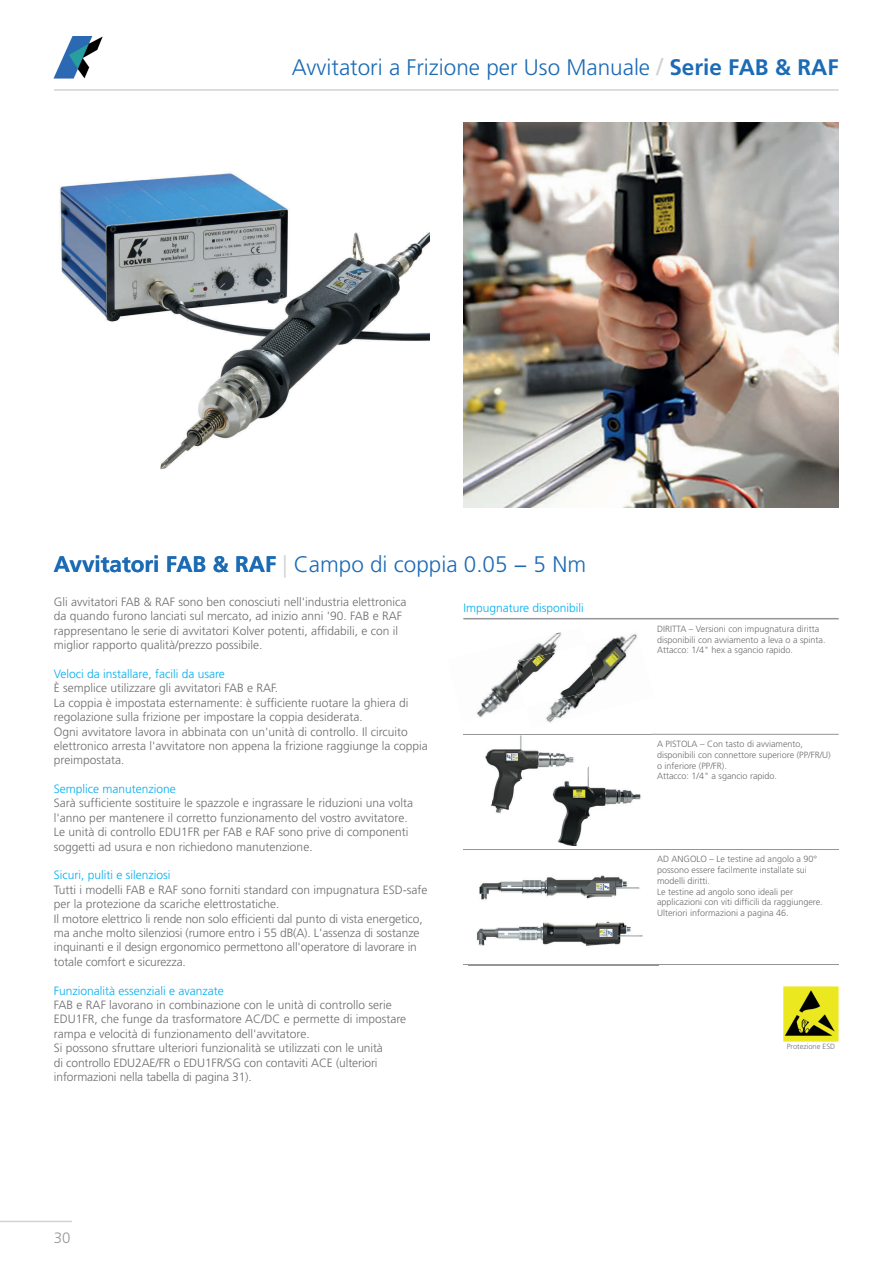
<style>
.page{position:relative;width:893px;height:1263px;background:#fff}
.page>*{position:absolute;margin:0;border:0;box-sizing:border-box;transform-origin:0 0}
.t1{font:300 22.5px "Frutiger LT Std";color:#1b6bb5}
.t2{font:700 22.5px "Frutiger LT Std";color:#1b6bb5}
.t3{font:300 15px "Frutiger LT Std";color:#939598}
.t4{font:300 12px/14.4px "Frutiger LT Std";color:#6c6d70}
.t5{font:300 12px "Frutiger LT Std";color:#00aeef}
.t6{font:300 12px "Frutiger LT Std";color:#6d6e71}
.t7{font:300 9px/10.8px "Frutiger LT Std";color:#6c6d70}
.t8{font:300 7.5px "Frutiger LT Std";color:#6c6d70}
.s1{font-weight:400;font-size:24px;color:#d1d2d4}
.s2{font-weight:700}
.s3{color:#d2d3d2}
.s4{color:#6d6e71}
.s5{color:#00aeef}
</style>
<div class="page">
<hr style="left:54px;top:89px;width:785px;height:2px;background:#d1d2d4">
<img style="left:54px;top:36px;width:48px;height:42px">
<hr style="left:0;top:1221px;width:72px;height:1px;background:#d1d2d4">
<img style="left:59px;top:173px;width:370px;height:297px">
<img style="left:463px;top:122px;width:376px;height:386px">
<hr style="left:463px;top:618px;width:188px;height:1px;background:#939598">
<hr style="left:651px;top:618px;width:188px;height:1px;background:#939598">
<hr style="left:463px;top:734px;width:188px;height:1px;background:#939598">
<hr style="left:651px;top:734px;width:188px;height:1px;background:#939598">
<hr style="left:463px;top:849px;width:376px;height:1px;background:#939598">
<hr style="left:463px;top:964px;width:376px;height:1px;background:#939598">
<img style="left:783px;top:986px;width:55px;height:56px">
<img style="left:476px;top:670px;width:38px;height:48px">
<img style="left:468px;top:926px;width:190px;height:40px">
<img style="left:468px;top:964px;width:183px;height:1px">
<img style="left:479px;top:875px;width:161px;height:51px">
<img style="left:537px;top:632px;width:100px;height:91px">
<img style="left:514px;top:644px;width:82px;height:63px">
<img style="left:558px;top:787px;width:83px;height:59px">
<img style="left:485px;top:736px;width:89px;height:71px">
<img style="left:493px;top:766px;width:111px;height:53px">
<h1 class="t1" style="left:292px;top:58px;width:548px">Avvitatori a Frizione per Uso Manuale <span class="s1">/</span> <span class="s2">Serie FAB &amp; RAF</span></h1>
<h1 class="t2" style="left:122px;top:551px;width:10px">t</h1>
<h1 class="t1" style="left:249px;top:555px;width:339px"><span class="s2">A</span> <span class="s3">|</span> Campo di coppia 0.05 − 5 Nm</h1>
<p class="t4" style="left:54px;top:595px;width:354px">Gli avvitatori FAB &amp; RAF sono ben conosciuti nell'industria elettronica da quando furono lanciati sul mercato, ad inizio anni '90. FAB e RAF rappresentano le serie di avvitatori Kolver potenti, affidabili, e con il miglior rapporto qualità/prezzo possibile.</p>
<p class="t5" style="left:54px;top:669px;width:172px">Veloci da installare, facili da usare</p>
<p class="t4" style="left:54px;top:682px;width:375px">È semplice utilizzare gli avvitatori FAB e RAF.<br>La coppia è impostata esternamente: è sufficiente ruotare la ghiera di regolazione sulla frizione per impostare la coppia desiderata.<br>Ogni avvitatore lavora in abbinata con un'unità di controllo. Il circui<span class="s4">to </span>elettronico arresta l'avvitatore non appena la frizione raggiunge la <span class="s4">coppia </span>preimpostata.</p>
<p class="t4" style="left:54px;top:782px;width:361px"><span class="s5">Semplice manutenzione<br></span>Sarà sufficiente sostituire le spazzole e ingrassare le riduzioni una v<span class="s4">olta </span>l'anno per mantenere il corretto funzionamento del vostro avvitato .<br>Le unità di controllo EDU1FR per FAB e RAF sono prive di componenti soggetti ad usura e non richiedono manutenzione.</p>
<p class="t5" style="left:54px;top:870px;width:118px">Sicuri, puliti e silenziosi</p>
<p class="t4" style="left:54px;top:883px;width:375px">Tutti i modelli FAB e RAF sono forniti standard con impugnatura ESD-safe per la protezione da scariche elettrostatiche.<br>Il motore elettrico li rende non solo efficienti dal punto di vista energetico, ma anche molto silenziosi (rumore entro i 55 dB(A). L'assenza di sostanze inquinanti e il design ergonomico permettono all'operatore di lavorare in totale comfort e sicurezza.</p>
<p class="t5" style="left:54px;top:985px;width:171px">Funzionalità essenziali e avanzate</p>
<p class="t4" style="left:54px;top:998px;width:354px">FAB e RAF lavorano in combinazione con le unità di controllo serie EDU1FR, che funge da trasformatore AC/DC e permette di impostare rampa e velocità di funzionamento dell'avvitatore.<br>Si possono sfruttare ulteriori funzionalità se utilizzati con le unità<br>di controllo EDU2AE/FR o EDU1FR/SG con contaviti ACE (ulteriori informazioni nella tabella di pagina 31).</p>
<h1 class="t2" style="left:54px;top:551px;width:224px">Avvitatori FAB &amp; RAF</h1>
<p class="t5" style="left:463px;top:603px;width:122px">Impugnature disponibili</p>
<p class="t6" style="left:395px;top:813px;width:11px">re</p>
<p class="t3" style="left:54px;top:1232px;width:18px">30</p>
<p class="t7" style="left:657px;top:624px;width:170px">DIRITTA – Versioni con impugnatura diritta disponibili con avviamento a leva o a spinta.<br>Attacco: 1/4" hex a sgancio rapido.</p>
<p class="t7" style="left:657px;top:739px;width:175px">A PISTOLA – Con tasto di avviamento, disponibili con connettore superiore (PP/FR/U) <span class="s4">o infer</span>iore (PP/FR).<br><span class="s4">Attacc</span>o: 1/4" a sgancio rapido.</p>
<p class="t7" style="left:657px;top:854px;width:167px">AD ANGOLO – Le testine ad angolo a 90° possono essere facilmente installate sui modelli diritti.<br><span class="s4">L</span>e testine ad angolo sono ideali per <span class="s4">a</span>pplicazioni con viti difficili da raggiungere.<br><span class="s4">U</span>lteriori informazioni a pagina 46.</p>
<p class="t8" style="left:787px;top:1043px;width:50px">Protezione ESD</p>
</div>
